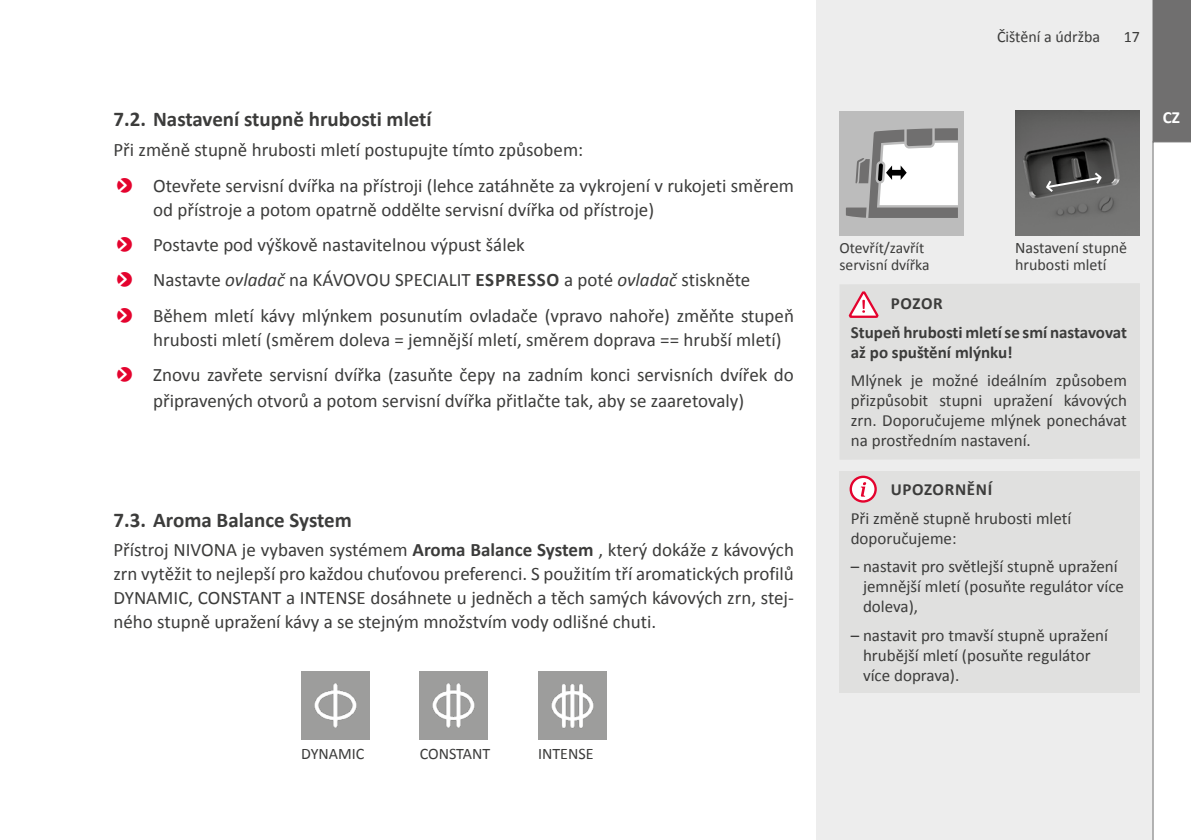
<style>
.page{position:relative;width:1191px;height:840px;background:#fff}
.page>*{position:absolute;margin:0;border:0;box-sizing:border-box;transform-origin:0 0}
._01_UE_Bar_bold_10_5{font:700 21px "Calibri";color:#3c3c3b}
._02_Body_Bar_reg_9_5{font:19px/24px "Calibri";color:#3c3c3b}
._03_Hinweis_Bar_reg{font:17px/20px "Calibri";color:#3c3c3b}
._03_Hinweis_Bar_reg-2{font:700 17px/20px "Calibri";color:#3c3c3b}
._03_Hinweis_Head{font:700 17px "Calibri";letter-spacing:.04em;color:#3c3c3b}
.t1{font:700 17px "Calibri";color:#fff}
._003_Bilderklärung_B{font:16px/17px "Calibri";color:#3c3c3b}
._00_Kapitelname_re{font:16px "Calibri";color:#3c3c3b}
._003_Bilderklärung_B-2{font:15.6px/17px "Calibri";color:#3c3c3b}
.s1{font-style:italic}
.s2{font-weight:700}
</style>
<div class="page">
<div style="left:816px;top:0;width:375px;height:839px;background:#ededed"></div>
<svg style="left:1152px;top:0;width:39px;height:839px;background:#e3e3e3"></svg>
<div style="left:840px;top:283px;width:300px;height:176px;background:#e0e0df"></div>
<svg style="left:846px;top:290px;width:33px;height:29px"></svg>
<div style="left:839px;top:471px;width:301px;height:221px;background:#e0e0df"></div>
<svg style="left:850px;top:476px;width:25px;height:25px"></svg>
<div style="left:849px;top:475px;width:27px;height:27px;border:2px solid #e4032e;border-radius:50%"></div>
<svg style="left:860px;top:482px;width:6px;height:14px"></svg>
<div style="left:839px;top:111px;width:125px;height:124px;background:#bcbcbc"></div>
<svg style="left:846px;top:128px;width:112px;height:90px"></svg>
<img style="left:301px;top:671px;width:68px;height:68px">
<img style="left:420px;top:671px;width:68px;height:68px">
<img style="left:538px;top:671px;width:68px;height:68px">
<img style="left:1015px;top:111px;width:125px;height:124px">
<svg style="left:1044px;top:170px;width:59px;height:24px"></svg>
<p class="_01_UE_Bar_bold_10_5" style="left:113px;top:104px;width:320px">7.2. Nastavení stupně hrubosti mletí</p>
<p class="_02_Body_Bar_reg_9_5" style="left:113px;top:137px;width:471px">Při změně stupně hrubosti mletí postupujte tímto způsobem:</p>
<p class="_02_Body_Bar_reg_9_5" style="left:153px;top:172px;width:642px">Otevřete servisní dvířka na přístroji (lehce zatáhněte za vykrojení v rukojeti směrem od přístroje a potom opatrně oddělte servisní dvířka od přístroje)</p>
<p class="_02_Body_Bar_reg_9_5" style="left:153px;top:231px;width:373px">Postavte pod výškově nastavitelnou výpust šálek</p>
<p class="_02_Body_Bar_reg_9_5" style="left:153px;top:267px;width:599px">Nastavte <span class="s1">ovladač</span> na KÁVOVOU SPECIALIT <span class="s2">ESPRESSO</span> a poté <span class="s1">ovladač</span> stiskněte</p>
<p class="_02_Body_Bar_reg_9_5" style="left:153px;top:302px;width:642px">Během mletí kávy mlýnkem posunutím ovladače (vpravo nahoře) změňte stupeň hrubosti mletí (směrem doleva = jemnější mletí, směrem doprava == hrubší mletí)</p>
<p class="_02_Body_Bar_reg_9_5" style="left:153px;top:360px;width:642px;line-height:26px">Znovu zavřete servisní dvířka (zasuňte čepy na zadním konci servisních dvířek do připravených otvorů a potom servisní dvířka přitlačte tak, aby se zaaretovaly)</p>
<p class="_01_UE_Bar_bold_10_5" style="left:113px;top:504px;width:240px">7.3. Aroma Balance System</p>
<p class="_02_Body_Bar_reg_9_5" style="left:113px;top:536px;width:682px;text-align:justify">Přístroj NIVONA je vybaven systémem <span class="s2">Aroma Balance System</span> , který dokáže z kávových zrn vytěžit to nejlepší pro každou chuťovou preferenci. S použitím tří aromatických profilů DYNAMIC, CONSTANT a INTENSE dosáhnete u jedněch a těch samých kávových zrn, stej&shy;ného stupně upražení kávy a se stejným množstvím vody odlišné chuti.</p>
<p class="_003_Bilderklärung_B" style="left:301px;top:743px;width:65px">DYNAMIC</p>
<p class="_003_Bilderklärung_B" style="left:420px;top:743px;width:72px">CONSTANT</p>
<p class="_003_Bilderklärung_B" style="left:538px;top:743px;width:57px">INTENSE</p>
<p class="_00_Kapitelname_re" style="left:997px;top:27px;width:105px">Čištění a údržba</p>
<p class="_003_Bilderklärung_B" style="left:1123px;top:28px;width:18px">17</p>
<p class="t1" style="left:1162px;top:105px;width:19px">CZ</p>
<p class="_003_Bilderklärung_B-2" style="left:839px;top:238px;width:92px">Otevřít/zavřít servisní dvířka</p>
<p class="_003_Bilderklärung_B" style="left:1015px;top:238px;width:113px">Nastavení stupně hrubosti mletí</p>
<p class="_03_Hinweis_Head" style="left:891px;top:291px;width:53px">POZOR</p>
<p class="_03_Hinweis_Bar_reg-2" style="left:851px;top:321px;width:278px">Stupeň hrubosti mletí se smí nastavovat až po spuštění mlýnku!</p>
<p class="_03_Hinweis_Bar_reg" style="left:851px;top:370px;width:277px;text-align:justify">Mlýnek je možné ideálním způsobem přizpůsobit stupni upražení kávových zrn. Doporučujeme mlýnek ponechávat na prostředním nastavení.</p>
<p class="_03_Hinweis_Head" style="left:890px;top:477px;width:103px">UPOZORNĚNÍ</p>
<p class="_03_Hinweis_Bar_reg" style="left:850px;top:507px;width:222px">Při změně stupně hrubosti mletí doporučujeme:</p>
<p class="_03_Hinweis_Bar_reg" style="left:863px;top:555px;width:262px;text-indent:-12px">– nastavit pro světlejší stupně upražení jemnější mletí (posuňte regulátor více doleva),</p>
<p class="_03_Hinweis_Bar_reg" style="left:863px;top:624px;width:246px;text-indent:-12px">– nastavit pro tmavší stupně upražení hrubější mletí (posuňte regulátor více doprava).</p>
</div>
